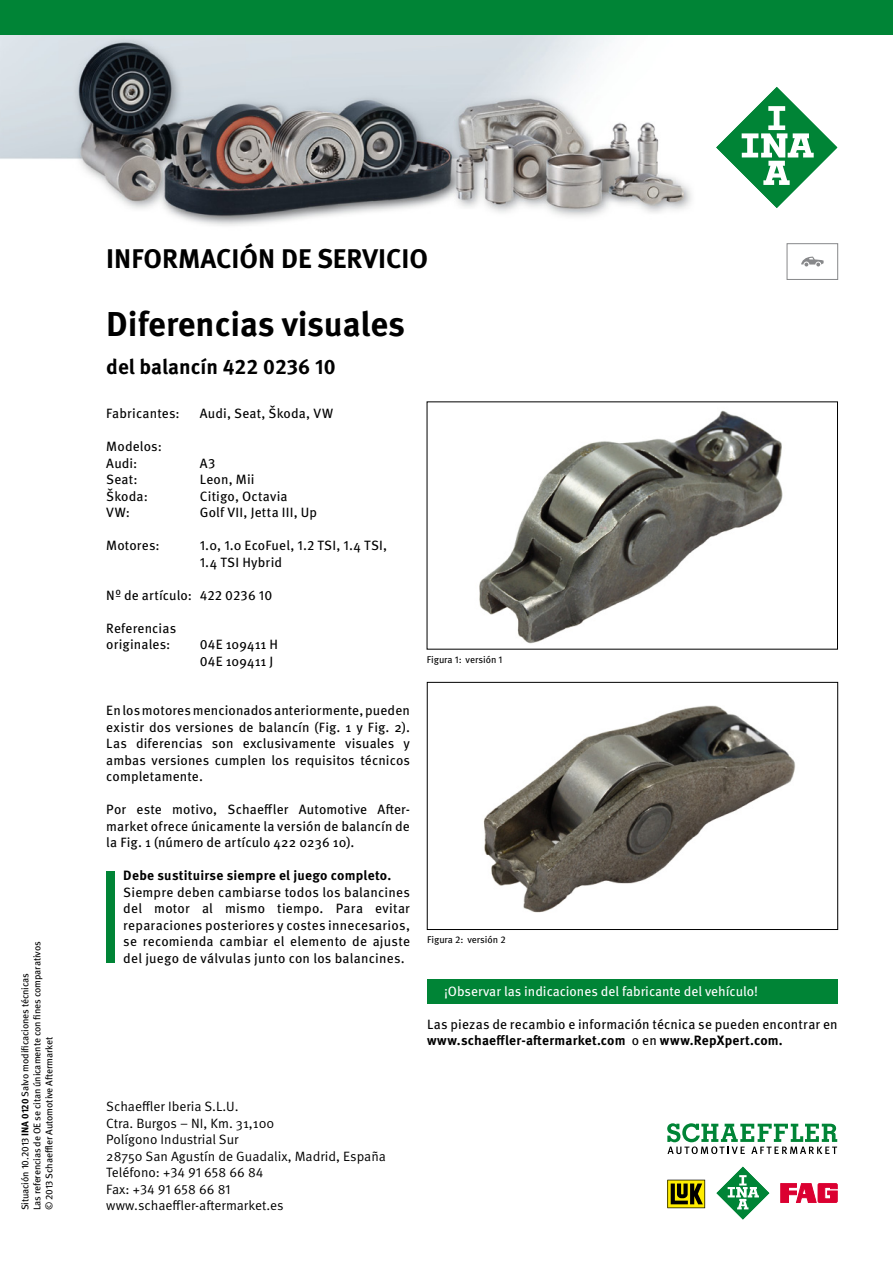
<style>
.page{position:relative;width:893px;height:1263px;background:#fff}
.page>*{position:absolute;margin:0;border:0;box-sizing:border-box;transform-origin:0 0}
.t1{font:700 34.5px "Meta Pro";letter-spacing:-.005em;color:#000}
.t2{font:700 27px "Meta Pro";color:#000}
.t3{font:700 21px "Meta Pro";color:#000}
.t4{font:13.5px/16.5px "Meta Pro";letter-spacing:.01em;color:#000}
.t5{font:13.5px/16.5px "Meta Pro Norm";color:#000}
.t6{font:13.5px "Meta Pro";color:#fff}
.t7{font:700 13.5px "Meta Pro";letter-spacing:.015em;color:#000}
.t8{font:9.75px/12px "Meta Pro";letter-spacing:-.01em;color:#000}
.s1{font-weight:700}
</style>
<div class="page">
<div style="left:106px;top:871px;width:9px;height:92px;background:#008436"></div>
<img style="left:479px;top:410px;width:304px;height:234px">
<img style="left:483px;top:705px;width:313px;height:208px">
<div style="left:427px;top:682px;width:411px;height:248px;border:1px solid #000"></div>
<div style="left:427px;top:979px;width:411px;height:25px;background:#008436"></div>
<div style="left:787px;top:243px;width:51px;height:37px;border:1px solid #87888a"></div>
<svg style="left:801px;top:257px;width:23px;height:9px"></svg>
<img style="left:0;top:34px;width:893px;height:192px">
<svg style="left:667px;top:1180px;width:38px;height:28px"></svg>
<svg style="left:781px;top:1183px;width:56px;height:19px"></svg>
<svg style="left:716px;top:1166px;width:54px;height:54px"></svg>
<svg style="left:667px;top:1123px;width:170px;height:31px"></svg>
<svg style="left:715px;top:85px;width:124px;height:124px"></svg>
<div style="left:0;top:0;width:893px;height:34px;background:#008436"></div>
<p class="t8" style="left:31px;top:1210px;width:270px;rotate:-90deg">Las referencias de OE se citan únicamente con fines comparativos © 2013 Schaeffler Automotive Aftermarket</p>
<p class="t8" style="left:19px;top:1210px;width:239px;rotate:-90deg">Situación 10.2013 <span class="s1">INA 0120</span> Salvo modificaciones técnicas</p>
<h2 class="t2" style="left:106px;top:238px;width:323px">INFORMACIÓN DE SERVICIO</h2>
<h1 class="t1" style="left:106px;top:297px;width:300px">Diferencias visuales</h1>
<h3 class="t3" style="left:106px;top:350px;width:231px">del balancín 422 0236 10</h3>
<p class="t4" style="left:106px;top:404px;width:75px">Fabricantes:</p>
<p class="t4" style="left:200px;top:404px;width:135px">Audi, Seat, Škoda, VW</p>
<p class="t4" style="left:106px;top:437px;width:57px">Modelos:<br>Audi:</p>
<p class="t4" style="left:200px;top:454px;width:17px">A3</p>
<p class="t4" style="left:106px;top:470px;width:33px">Seat:</p>
<p class="t4" style="left:200px;top:470px;width:56px">Leon, Mii</p>
<p class="t4" style="left:106px;top:487px;width:43px">Škoda:</p>
<p class="t4" style="left:200px;top:487px;width:89px">Citigo, Octavia</p>
<p class="t4" style="left:106px;top:503px;width:25px">VW:</p>
<p class="t4" style="left:200px;top:503px;width:119px">Golf VII, Jetta III, Up</p>
<p class="t4" style="left:106px;top:536px;width:55px">Motores:</p>
<p class="t4" style="left:200px;top:536px;width:189px">1.0, 1.0 EcoFuel, 1.2 TSI, 1.4 TSI,<br>1.4 TSI Hybrid</p>
<p class="t4" style="left:106px;top:586px;width:167px">Nº de artículo: 422 0236 10</p>
<p class="t4" style="left:106px;top:619px;width:71px">Referencias originales:</p>
<p class="t4" style="left:200px;top:635px;width:80px">04E 109411 H<br>04E 109411 J</p>
<p class="t4" style="left:106px;top:701px;width:305px;text-align:justify">En los motores mencionados anteriormente, pueden existir dos versiones de balancín (Fig. 1 y Fig. 2).<br>Las diferencias son exclusivamente visuales y ambas versiones cumplen los requisitos técnicos completamente.</p>
<p class="t4" style="left:106px;top:800px;width:305px;text-align:justify">Por este motivo, Schaeffler Automotive After&shy;market ofrece únicamente la versión de balancín de la Fig. 1 (número de artículo 422 0236 10).</p>
<p class="t7" style="left:123px;top:865px;width:269px">Debe sustituirse siempre el juego completo.</p>
<p class="t4" style="left:123px;top:883px;width:288px;text-align:justify">Siempre deben cambiarse todos los balancines del motor al mismo tiempo. Para evitar reparaciones posteriores y costes innecesarios, se recomienda cambiar el elemento de ajuste del juego de válvulas junto con los balancines.</p>
<p class="t8" style="left:427px;top:653px;width:77px">Figura 1: versión 1</p>
<p class="t8" style="left:427px;top:933px;width:80px">Figura 2: versión 2</p>
<p class="t6" style="left:444px;top:981px;width:316px">¡Observar las indicaciones del fabricante del vehículo!</p>
<p class="t4" style="left:427px;top:1015px;width:412px">Las piezas de recambio e información técnica se pueden encontrar en <span class="s1">www.schaeffler-aftermarket.com</span> o en <span class="s1">www.RepXpert.com.</span></p>
<p class="t5" style="left:106px;top:1097px;width:281px">Schaeffler Iberia S.L.U.<br>Ctra. Burgos – NI, Km. 31,100<br>Polígono Industrial Sur<br>28750 San Agustín de Guadalix, Madrid, España<br>Teléfono: +34 91 658 66 84<br>Fax: +34 91 658 66 81</p>
<p class="t5" style="left:106px;top:1196px;width:179px">www.schaeffler-aftermarket.es</p>
</div>
